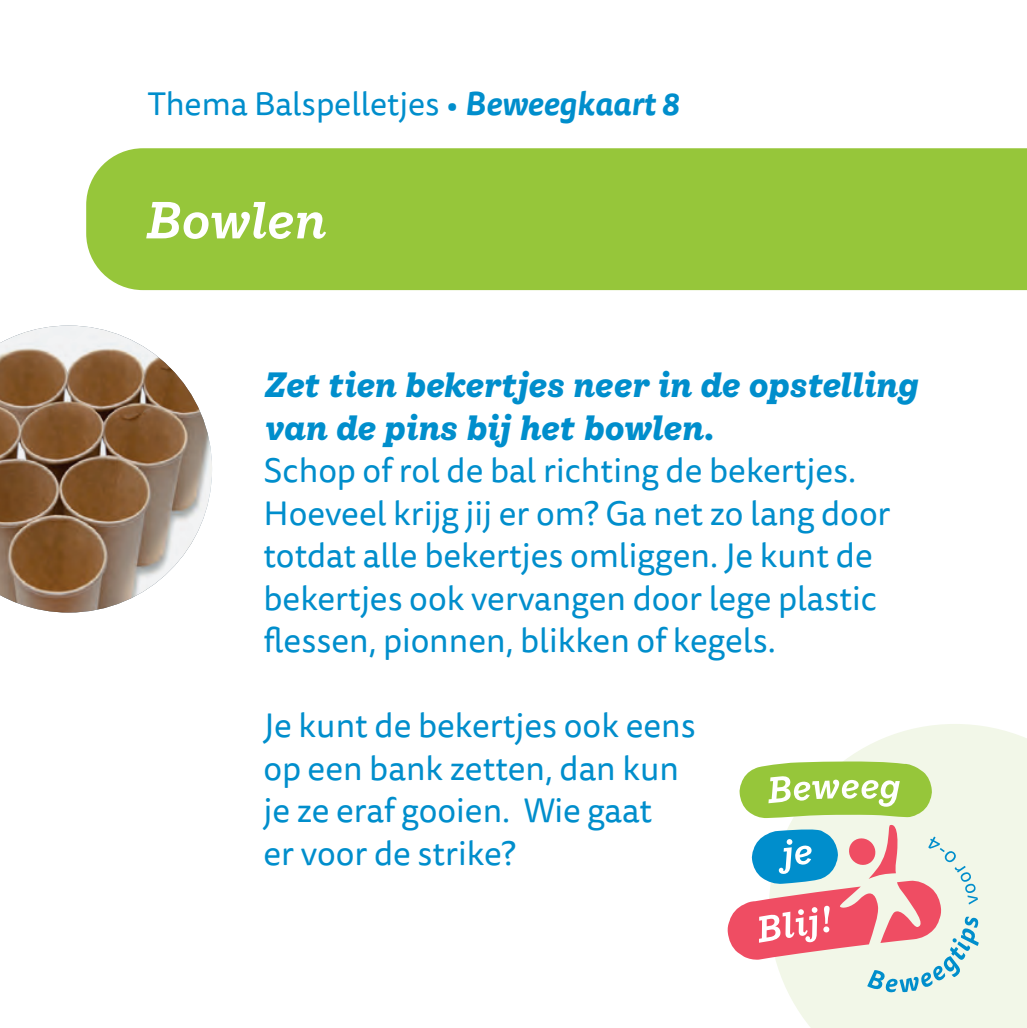
<style>
.page{position:relative;width:1027px;height:1028px;background:#fff}
.page>*{position:absolute;margin:0;border:0;box-sizing:border-box;transform-origin:0 0}
.t1{font:italic 600 50px "Ivy Style TW";letter-spacing:-.015em;color:#fff}
.t2{font:33.75px/42.5px "Tisa Sans Pro";color:#008ecc}
.t3{font:italic 700 33.75px/42.5px "Ivy Style TW";color:#008ecc}
.t4{font:32.5px "Tisa Sans Pro";color:#008ecc}
.s1{font-weight:700;font-style:italic}
</style>
<div class="page">
<svg style="left:0;top:325px;width:212px;height:287px"></svg>
<div style="left:86px;top:148px;width:940px;height:142px;background:#96c63a"></div>
<svg style="left:788px;top:724px;width:238px;height:303px;fill:#f2f7e8"></svg>
<svg style="left:727px;top:761px;width:251px;height:231px"></svg>
<p class="t4" style="left:147px;top:82px;width:533px">Thema Balspelletjes • <span class="s1">Beweegkaart 8</span></p>
<h1 class="t1" style="left:145px;top:181px;width:181px">Bowlen</h1>
<p class="t3" style="left:263px;top:361px;width:656px">Zet tien bekertjes neer in de opstelling van de pins bij het bowlen.</p>
<p class="t2" style="left:263px;top:450px;width:628px">Schop of rol de bal richting de bekertjes.<br>Hoeveel krijg jij er om? Ga net zo lang door totdat alle bekertjes omliggen. Je kunt de bekertjes ook vervangen door lege plastic flessen, pionnen, blikken of kegels.</p>
<p class="t2" style="left:263px;top:705px;width:434px">Je kunt de bekertjes ook eens op een bank zetten, dan kun je ze eraf gooien. Wie gaat<br>er voor de strike?</p>
</div>
